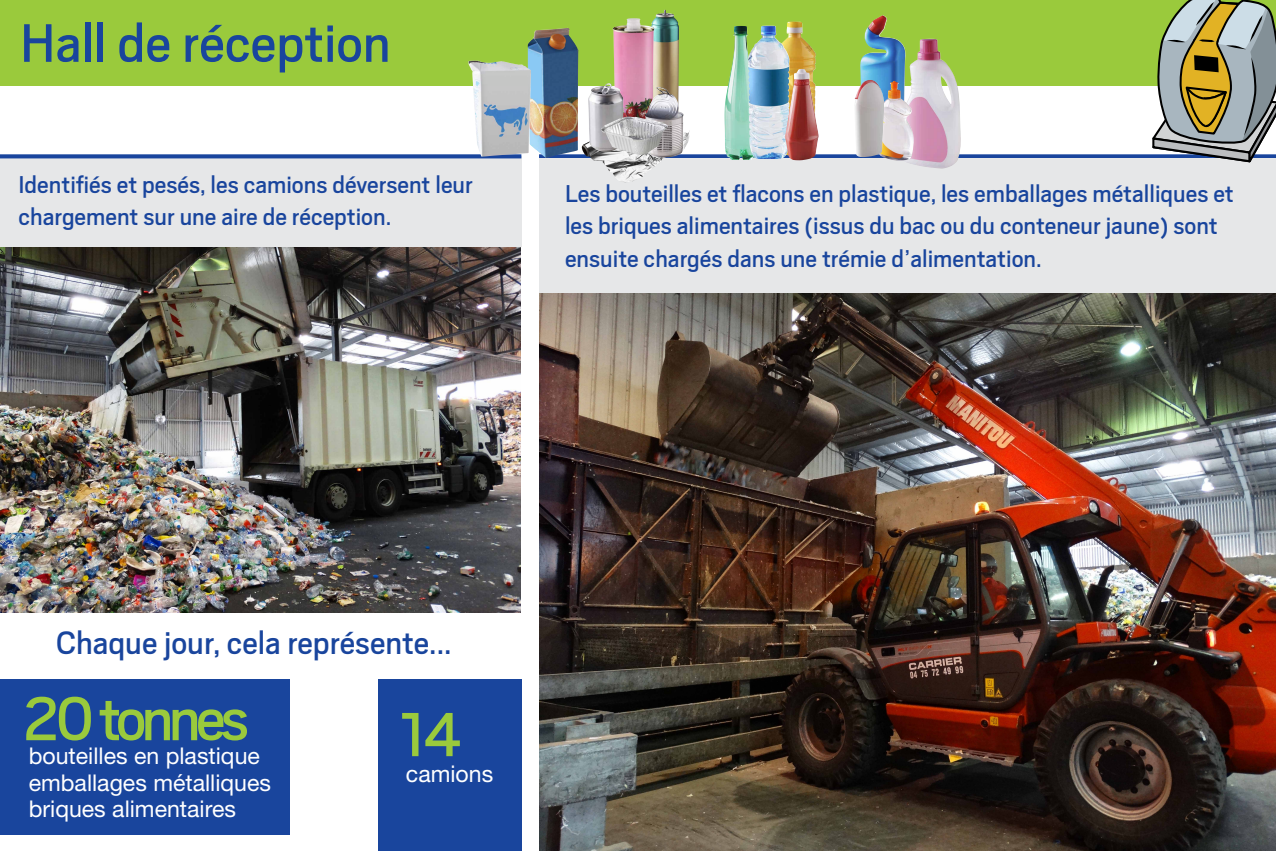
<style>
.page{position:relative;width:1276px;height:851px;background:#fff}
.page>*{position:absolute;margin:0;border:0;box-sizing:border-box;transform-origin:0 0}
.t1{font:69px "Scout";letter-spacing:-.07em;color:#9aca3c}
.t2{font:60px "Scout";color:#19459d}
.t3{font:36px "Scout";color:#19459d}
.t4{font:27px/32.4px "Scout";color:#19459d}
.t5{font:23.1px/26.4px "Helvetica Neue LT Std";color:#fff}
</style>
<div class="page">
<div style="left:0;top:0;width:1276px;height:85px;background:#9aca3c"></div>
<svg style="left:578px;top:154px;width:572px;height:4px"></svg>
<div style="left:539px;top:158px;width:737px;height:136px;background:#e6e7e8"></div>
<img style="left:582px;top:114px;width:107px;height:68px">
<div style="left:378px;top:679px;width:143px;height:171px;background:#19459d"></div>
<img style="left:539px;top:293px;width:737px;height:557px">
<img style="left:0;top:247px;width:520px;height:365px">
<div style="left:0;top:157px;width:521px;height:90px;background:#e6e7e8"></div>
<svg style="left:0;top:154px;width:521px;height:4px;background:#2b53a4"></svg>
<div style="left:0;top:679px;width:289px;height:155px;background:#19459d"></div>
<img style="left:528px;top:28px;width:50px;height:130px">
<img style="left:468px;top:61px;width:63px;height:96px">
<img style="left:654px;top:10px;width:25px;height:77px">
<img style="left:612px;top:18px;width:42px;height:128px">
<img style="left:588px;top:83px;width:35px;height:69px">
<img style="left:645px;top:87px;width:38px;height:70px">
<img style="left:601px;top:117px;width:27px;height:11px">
<img style="left:724px;top:26px;width:28px;height:134px">
<img style="left:773px;top:22px;width:43px;height:47px">
<img style="left:748px;top:26px;width:41px;height:133px">
<img style="left:785px;top:69px;width:34px;height:91px">
<img style="left:860px;top:15px;width:37px;height:66px">
<img style="left:897px;top:39px;width:64px;height:129px">
<img style="left:876px;top:81px;width:38px;height:80px">
<img style="left:854px;top:80px;width:30px;height:77px">
<svg style="left:1150px;top:0;width:126px;height:163px;background:#9da084"></svg>
<h2 class="t2" style="left:20px;top:4px;width:372px">Hall de réception</h2>
<p class="t4" style="left:18px;top:167px;width:456px">Identifiés et pesés, les camions déversent leur chargement sur une aire de réception.</p>
<p class="t4" style="left:565px;top:176px;width:670px">Les bouteilles et flacons en plastique, les emballages métalliques et les briques alimentaires (issus du bac ou du conteneur jaune) sont ensuite chargés dans une trémie d’alimentation.</p>
<h3 class="t3" style="left:56px;top:619px;width:397px">Chaque jour, cela représente...</h3>
<h1 class="t1" style="left:23px;top:673px;width:228px">20tonnes</h1>
<p class="t5" style="left:29px;top:742px;width:244px">bouteilles en plastique emballages métalliques briques alimentaires</p>
<h1 class="t1" style="left:399px;top:689px;width:65px">14</h1>
<p class="t5" style="left:406px;top:760px;width:89px">camions</p>
</div>
